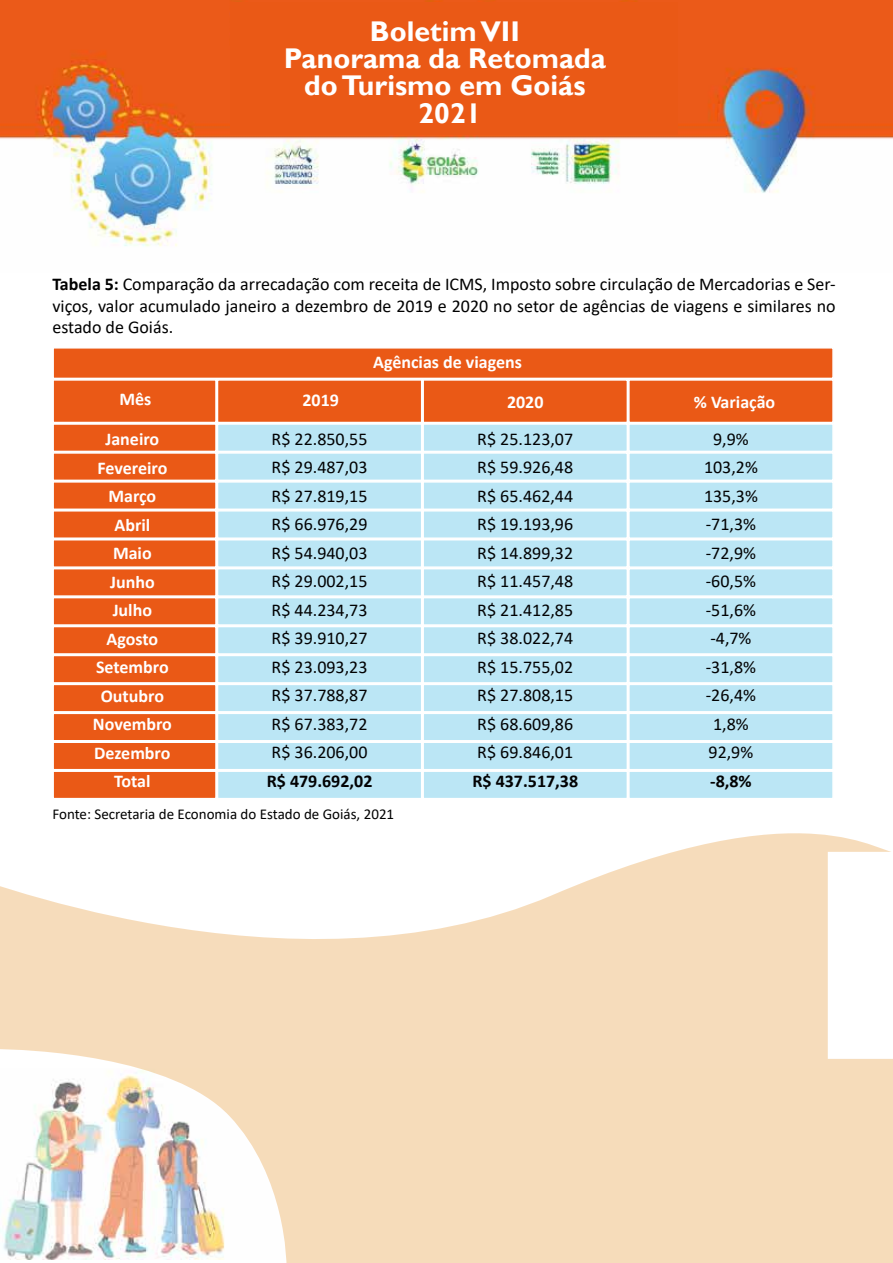
<style>
.page{position:relative;width:893px;height:1263px;background:#fff}
.page>*{position:absolute;margin:0;border:0;box-sizing:border-box;transform-origin:0 0}
.t1{font:700 28.5px/27.3px "Gill Sans";color:#fff;text-align:center}
.t2{font:18px/28.5px "Calibri";color:#020203;text-align:justify}
.t3{font:18px/21.6px "Calibri";color:#000;text-align:justify}
.t4{font:700 18px/28.5px "Calibri";color:#fff;text-align:center}
.t5{font:700 18px "Calibri";color:#020203}
.t6{font:15px "Calibri";color:#000}
.s1{font-weight:700}
</style>
<div class="page">
<img style="left:0;top:0;width:893px;height:247px">
<div style="left:230px;top:2px;width:447px;height:133px;background:#ea5916"></div>
<svg style="left:0;top:833px;width:893px;height:430px;fill:#f6dcbb"></svg>
<div style="left:52px;top:379px;width:165px;height:44px;background:#ea5916;border:2px solid #fff"></div>
<div style="left:217px;top:379px;width:205px;height:44px;background:#ea5916;border:2px solid #fff"></div>
<div style="left:52px;top:347px;width:782px;height:32px;background:#ea5916;border:2px solid #fff"></div>
<div style="left:422px;top:379px;width:206px;height:44px;background:#ea5916;border:2px solid #fff"></div>
<div style="left:628px;top:379px;width:206px;height:44px;background:#ea5916;border:2px solid #fff"></div>
<div style="left:52px;top:423px;width:165px;height:29px;background:#ea5916;border:2px solid #fff"></div>
<div style="left:217px;top:423px;width:205px;height:29px;background:#bbe6f5;border:2px solid #fff"></div>
<div style="left:422px;top:423px;width:206px;height:29px;background:#bbe6f5;border:2px solid #fff"></div>
<div style="left:628px;top:423px;width:206px;height:29px;background:#bbe6f5;border:2px solid #fff"></div>
<div style="left:52px;top:452px;width:165px;height:29px;background:#ea5916;border:2px solid #fff"></div>
<div style="left:217px;top:452px;width:205px;height:29px;background:#bbe6f5;border:2px solid #fff"></div>
<div style="left:422px;top:452px;width:206px;height:29px;background:#bbe6f5;border:2px solid #fff"></div>
<div style="left:628px;top:452px;width:206px;height:29px;background:#bbe6f5;border:2px solid #fff"></div>
<div style="left:52px;top:481px;width:165px;height:29px;background:#ea5916;border:2px solid #fff"></div>
<div style="left:217px;top:481px;width:205px;height:29px;background:#bbe6f5;border:2px solid #fff"></div>
<div style="left:422px;top:481px;width:206px;height:29px;background:#bbe6f5;border:2px solid #fff"></div>
<div style="left:628px;top:481px;width:206px;height:29px;background:#bbe6f5;border:2px solid #fff"></div>
<div style="left:52px;top:510px;width:165px;height:29px;background:#ea5916;border:2px solid #fff"></div>
<div style="left:217px;top:510px;width:205px;height:29px;background:#bbe6f5;border:2px solid #fff"></div>
<div style="left:422px;top:510px;width:206px;height:29px;background:#bbe6f5;border:2px solid #fff"></div>
<div style="left:628px;top:510px;width:206px;height:29px;background:#bbe6f5;border:2px solid #fff"></div>
<div style="left:52px;top:539px;width:165px;height:29px;background:#ea5916;border:2px solid #fff"></div>
<div style="left:217px;top:539px;width:205px;height:29px;background:#bbe6f5;border:2px solid #fff"></div>
<div style="left:422px;top:539px;width:206px;height:29px;background:#bbe6f5;border:2px solid #fff"></div>
<div style="left:628px;top:539px;width:206px;height:29px;background:#bbe6f5;border:2px solid #fff"></div>
<div style="left:52px;top:568px;width:165px;height:29px;background:#ea5916;border:2px solid #fff"></div>
<div style="left:217px;top:568px;width:205px;height:29px;background:#bbe6f5;border:2px solid #fff"></div>
<div style="left:422px;top:568px;width:206px;height:29px;background:#bbe6f5;border:2px solid #fff"></div>
<div style="left:628px;top:568px;width:206px;height:29px;background:#bbe6f5;border:2px solid #fff"></div>
<div style="left:52px;top:597px;width:165px;height:29px;background:#ea5916;border:2px solid #fff"></div>
<div style="left:217px;top:597px;width:205px;height:29px;background:#bbe6f5;border:2px solid #fff"></div>
<div style="left:422px;top:597px;width:206px;height:29px;background:#bbe6f5;border:2px solid #fff"></div>
<div style="left:628px;top:597px;width:206px;height:29px;background:#bbe6f5;border:2px solid #fff"></div>
<div style="left:52px;top:626px;width:165px;height:29px;background:#ea5916;border:2px solid #fff"></div>
<div style="left:217px;top:626px;width:205px;height:29px;background:#bbe6f5;border:2px solid #fff"></div>
<div style="left:422px;top:626px;width:206px;height:29px;background:#bbe6f5;border:2px solid #fff"></div>
<div style="left:628px;top:626px;width:206px;height:29px;background:#bbe6f5;border:2px solid #fff"></div>
<div style="left:52px;top:655px;width:165px;height:29px;background:#ea5916;border:2px solid #fff"></div>
<div style="left:217px;top:655px;width:205px;height:29px;background:#bbe6f5;border:2px solid #fff"></div>
<div style="left:422px;top:655px;width:206px;height:29px;background:#bbe6f5;border:2px solid #fff"></div>
<div style="left:628px;top:655px;width:206px;height:29px;background:#bbe6f5;border:2px solid #fff"></div>
<div style="left:52px;top:684px;width:165px;height:28px;background:#ea5916;border:2px solid #fff"></div>
<div style="left:217px;top:684px;width:205px;height:28px;background:#bbe6f5;border:2px solid #fff"></div>
<div style="left:422px;top:684px;width:206px;height:28px;background:#bbe6f5;border:2px solid #fff"></div>
<div style="left:628px;top:684px;width:206px;height:28px;background:#bbe6f5;border:2px solid #fff"></div>
<div style="left:52px;top:712px;width:165px;height:29px;background:#ea5916;border:2px solid #fff"></div>
<div style="left:217px;top:712px;width:205px;height:29px;background:#bbe6f5;border:2px solid #fff"></div>
<div style="left:422px;top:712px;width:206px;height:29px;background:#bbe6f5;border:2px solid #fff"></div>
<div style="left:628px;top:712px;width:206px;height:29px;background:#bbe6f5;border:2px solid #fff"></div>
<div style="left:52px;top:741px;width:165px;height:29px;background:#ea5916;border:2px solid #fff"></div>
<div style="left:217px;top:741px;width:205px;height:29px;background:#bbe6f5;border:2px solid #fff"></div>
<div style="left:422px;top:741px;width:206px;height:29px;background:#bbe6f5;border:2px solid #fff"></div>
<div style="left:628px;top:741px;width:206px;height:29px;background:#bbe6f5;border:2px solid #fff"></div>
<div style="left:52px;top:770px;width:165px;height:29px;background:#ea5916;border:2px solid #fff"></div>
<div style="left:217px;top:770px;width:205px;height:29px;background:#bbe6f5;border:2px solid #fff"></div>
<div style="left:422px;top:770px;width:206px;height:29px;background:#bbe6f5;border:2px solid #fff"></div>
<div style="left:628px;top:770px;width:206px;height:29px;background:#bbe6f5;border:2px solid #fff"></div>
<div style="left:828px;top:852px;width:64px;height:206px;background:#fff"></div>
<h1 class="t1" style="left:284px;top:19px;width:324px">Boletim VII<br>Panorama da Retomada do Turismo em Goiás<br>2021</h1>
<p class="t3" style="left:52px;top:273px;width:785px"><span class="s1">Tabela 5:</span> Comparação da arrecadação com receita de ICMS, Imposto sobre circulação de Mercadorias e Ser&shy;viços, valor acumulado janeiro a dezembro de 2019 e 2020 no setor de agências de viagens e similares no estado de Goiás.</p>
<p class="t4" style="left:373px;top:347px;width:150px">Agências de viagens</p>
<p class="t4" style="left:119px;top:384px;width:33px">Mês</p>
<p class="t4" style="left:694px;top:387px;width:83px">% Variação</p>
<p class="t4" style="left:302px;top:386px;width:38px">2019</p>
<p class="t4" style="left:507px;top:387px;width:38px">2020</p>
<p class="t4" style="left:93px;top:425px;width:81px">Janeiro<br>Fevereiro<br>Março<br>Abril<br>Maio<br>Junho<br>Julho<br>Agosto<br>Setembro<br>Outubro<br>Novembro<br>Dezembro<br>Total</p>
<p class="t2" style="left:272px;top:424px;width:97px">R$ 22.850,55<br>R$ 29.487,03<br>R$ 27.819,15<br>R$ 66.976,29<br>R$ 54.940,03<br>R$ 29.002,15<br>R$ 44.234,73<br>R$ 39.910,27<br>R$ 23.093,23<br>R$ 37.788,87<br>R$ 67.383,72<br>R$ 36.206,00</p>
<p class="t5" style="left:267px;top:768px;width:107px">R$ 479.692,02</p>
<p class="t6" style="left:52px;top:804px;width:343px">Fonte: Secretaria de Economia do Estado de Goiás, 2021</p>
<p class="t2" style="left:477px;top:424px;width:97px">R$ 25.123,07<br>R$ 59.926,48<br>R$ 65.462,44<br>R$ 19.193,96<br>R$ 14.899,32<br>R$ 11.457,48<br>R$ 21.412,85<br>R$ 38.022,74<br>R$ 15.755,02<br>R$ 27.808,15<br>R$ 68.609,86<br>R$ 69.846,01</p>
<p class="t5" style="left:472px;top:768px;width:107px">R$ 437.517,38</p>
<p class="t2" style="left:704px;top:424px;width:55px;text-align:center">9,9%<br>103,2%<br>135,3% -71,3% -72,9% -60,5% -51,6% -4,7% -31,8% -26,4%<br>1,8%<br>92,9%</p>
<p class="t5" style="left:710px;top:768px;width:43px">-8,8%</p>
</div>
